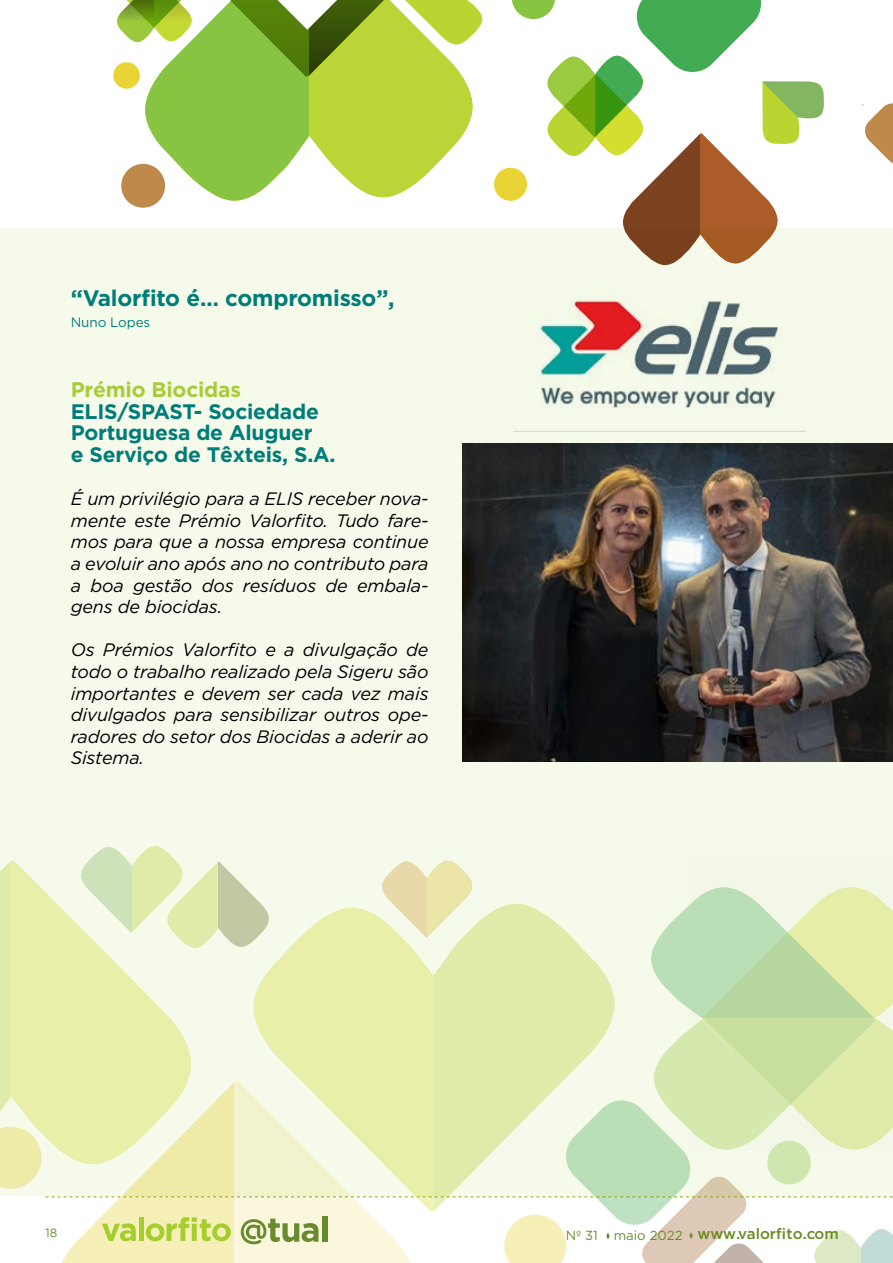
<style>
.page{position:relative;width:893px;height:1263px;background:#fff}
.page>*{position:absolute;margin:0;border:0;box-sizing:border-box;transform-origin:0 0}
.t1{font:700 22.5px "Gotham HTF";letter-spacing:-.01em;color:#007d78}
.t2{font:700 21px/21.6px "Gotham HTF";letter-spacing:-.01em;color:#007d78}
.t3{font:700 21px "Gotham HTF";letter-spacing:-.01em;color:#a6cc38}
.t4{font:italic 18px/21.6px "Gotham HTF";letter-spacing:-.01em;color:#000;text-align:justify}
.t5{font:500 15.15px "Gotham HTF";color:#6b8a21}
.t6{font:13.5px "Gotham HTF";letter-spacing:-.01em;color:#007d78}
.t7{font:12px "Gotham HTF";color:#698c2e}
.s1{font-weight:400;font-size:13.2px;color:#698c2e}
</style>
<div class="page">
<div style="left:0;top:229px;width:893px;height:967px;background:#f6faeb"></div>
<svg style="left:145px;top:77px;width:164px;height:127px;fill:#86c441"></svg>
<svg style="left:309px;top:77px;width:164px;height:121px;fill:#bad636"></svg>
<div style="left:113px;top:62px;width:27px;height:27px;background:#e9d335;border-radius:50%"></div>
<div style="left:121px;top:164px;width:44px;height:44px;background:#be8949;border-radius:50%"></div>
<svg style="left:117px;top:0;width:366px;height:77px"></svg>
<div style="left:494px;top:168px;width:33px;height:33px;background:#e9d335;border-radius:50%"></div>
<svg style="left:512px;top:0;width:381px;height:266px"></svg>
<img style="left:462px;top:443px;width:431px;height:318px">
<img style="left:513px;top:291px;width:292px;height:141px">
<div style="left:0;top:861px;width:11px;height:237px;background:#dfeca9"></div>
<svg style="left:11px;top:860px;width:180px;height:238px;fill:#e7efa8"></svg>
<svg style="left:427px;top:860px;width:45px;height:40px"></svg>
<svg style="left:382px;top:861px;width:45px;height:39px;fill:#e9d9a8"></svg>
<svg style="left:389px;top:900px;width:226px;height:198px;fill:#dfeca9"></svg>
<svg style="left:253px;top:904px;width:181px;height:194px;fill:#e7efa8"></svg>
<svg style="left:651px;top:894px;width:52px;height:124px;fill:#badeb5"></svg>
<svg style="left:654px;top:1018px;width:49px;height:80px;fill:#d5e8ae"></svg>
<svg style="left:703px;top:1018px;width:190px;height:80px;background:#d1e3a4"></svg>
<svg style="left:703px;top:887px;width:190px;height:131px;background:#cde3af"></svg>
<svg style="left:81px;top:846px;width:137px;height:103px"></svg>
<svg style="left:218px;top:861px;width:51px;height:88px;fill:#c1c8a3"></svg>
<svg style="left:0;top:1098px;width:893px;height:165px"></svg>
<svg style="left:814px;top:1229px;width:47px;height:34px;fill:#dde9c5"></svg>
<p class="t1" style="left:71px;top:285px;width:325px">“Valorfito é… compromisso”,</p>
<p class="t6" style="left:71px;top:315px;width:81px">Nuno Lopes</p>
<p class="t3" style="left:71px;top:378px;width:172px">Prémio Biocidas</p>
<p class="t2" style="left:71px;top:400px;width:266px">ELIS/SPAST- Sociedade<br>Portuguesa de Aluguer<br>e Serviço de Têxteis, S.A.</p>
<p class="t4" style="left:71px;top:488px;width:359px">É um privilégio para a ELIS receber nova&shy;mente este Prémio Valorfito. Tudo fare&shy;mos para que a nossa empresa continue a evoluir ano após ano no contributo para a boa gestão dos resíduos de embala&shy;gens de biocidas.</p>
<p class="t4" style="left:71px;top:639px;width:359px">Os Prémios Valorfito e a divulgação de todo o trabalho realizado pela Sigeru são importantes e devem ser cada vez mais divulgados para sensibilizar outros ope&shy;radores do setor dos Biocidas a aderir ao Sistema.</p>
<p class="t7" style="left:46px;top:1226px;width:13px">18</p>
<p class="t5" style="left:566px;top:1225px;width:275px"><span class="s1">Nº 31 maio 2022</span> www.valorfito.com</p>
</div>
